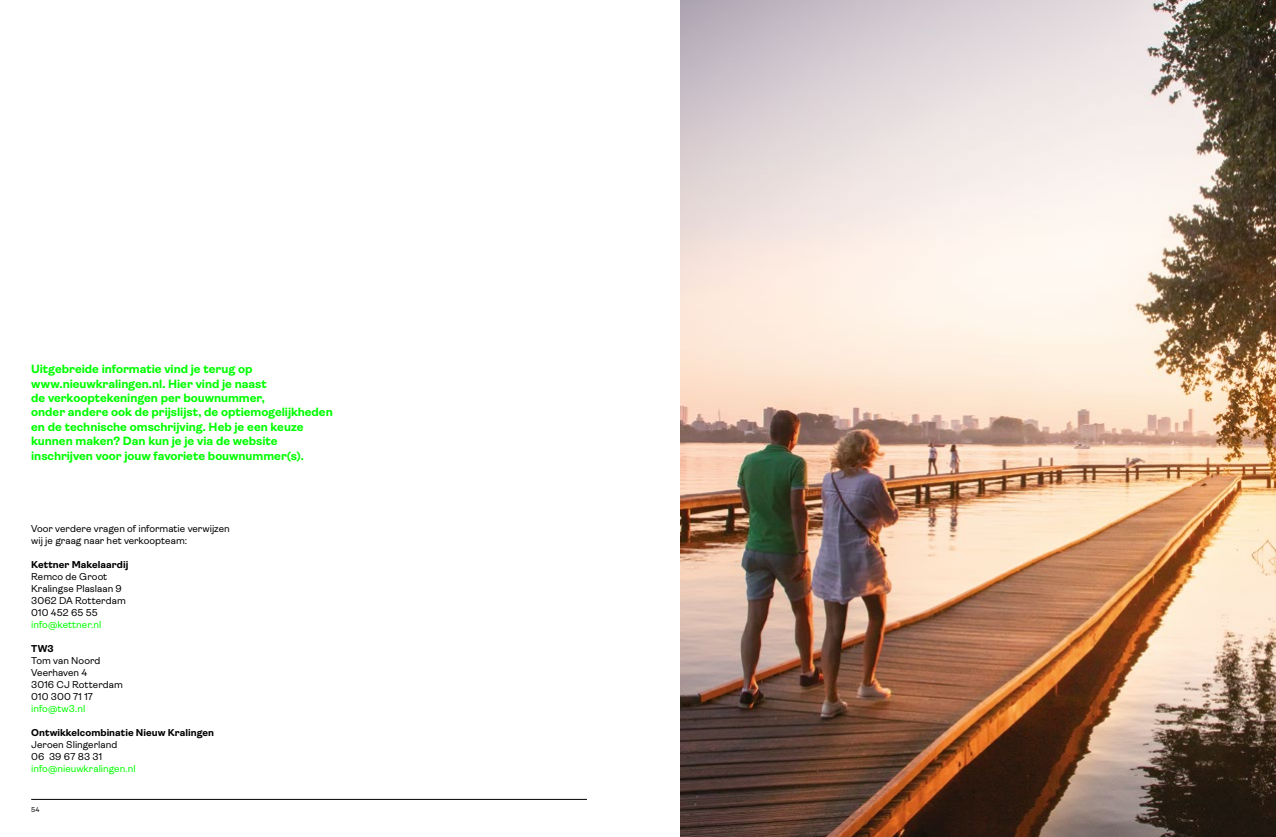
<style>
.page{position:relative;width:1276px;height:837px;background:#fff}
.page>*{position:absolute;margin:0;border:0;box-sizing:border-box;transform-origin:0 0}
.Introtekst_12_14_4{font:700 12px/14.4px "Ambit";letter-spacing:-.005em;color:#0f0}
.Bodytekst_Ambit_regular{font:10px/12px "Ambit";letter-spacing:.005em;color:#000}
.Bodytekst_Ambit_regular-2{font:700 10px "Ambit";letter-spacing:.005em;color:#000}
.Bodytekst_Ambit_regular-3{font:10px "Ambit";color:#0f0}
.t1{font:7px "Ambit";color:#000}
</style>
<div class="page">
<hr style="left:31px;top:798px;width:556px;height:1px;background:#000">
<img style="left:680px;top:0;width:596px;height:836px">
<p class="Introtekst_12_14_4" style="left:31px;top:362px;width:223px">Uitgebreide informatie vind je terug op</p>
<p class="Introtekst_12_14_4" style="left:31px;top:376px;width:237px">www.nieuwkralingen.nl. Hier vind je naast</p>
<p class="Introtekst_12_14_4" style="left:31px;top:390px;width:235px">de verkooptekeningen per bouwnummer,</p>
<p class="Introtekst_12_14_4" style="left:31px;top:405px;width:303px">onder andere ook de prijslijst, de optiemogelijkheden</p>
<p class="Introtekst_12_14_4" style="left:31px;top:419px;width:274px">en de technische omschrijving. Heb je een keuze kunnen maken? Dan kun je je via de website inschrijven voor jouw favoriete bouwnummer(s).</p>
<p class="Bodytekst_Ambit_regular" style="left:31px;top:522px;width:200px">Voor verdere vragen of informatie verwijzen wij je graag naar het verkoopteam:</p>
<p class="Bodytekst_Ambit_regular-2" style="left:31px;top:558px;width:99px">Kettner Makelaardij</p>
<p class="Bodytekst_Ambit_regular" style="left:31px;top:570px;width:78px">Remco de Groot</p>
<p class="Bodytekst_Ambit_regular" style="left:31px;top:582px;width:92px">Kralingse Plaslaan 9</p>
<p class="Bodytekst_Ambit_regular" style="left:31px;top:594px;width:96px">3062 DA Rotterdam</p>
<p class="Bodytekst_Ambit_regular" style="left:31px;top:606px;width:68px">010 452 65 55</p>
<p class="Bodytekst_Ambit_regular-3" style="left:31px;top:618px;width:72px">info@kettner.nl</p>
<p class="Bodytekst_Ambit_regular-2" style="left:31px;top:642px;width:24px">TW3</p>
<p class="Bodytekst_Ambit_regular" style="left:31px;top:654px;width:71px">Tom van Noord</p>
<p class="Bodytekst_Ambit_regular" style="left:31px;top:666px;width:58px">Veerhaven 4</p>
<p class="Bodytekst_Ambit_regular" style="left:31px;top:678px;width:93px">3016 CJ Rotterdam</p>
<p class="Bodytekst_Ambit_regular" style="left:31px;top:690px;width:63px">010 300 71 17</p>
<p class="Bodytekst_Ambit_regular-3" style="left:31px;top:702px;width:56px">info@tw3.nl</p>
<p class="Bodytekst_Ambit_regular-2" style="left:31px;top:726px;width:184px">Ontwikkelcombinatie Nieuw Kralingen</p>
<p class="Bodytekst_Ambit_regular" style="left:31px;top:738px;width:88px">Jeroen Slingerland</p>
<p class="Bodytekst_Ambit_regular" style="left:31px;top:750px;width:72px">06 39 67 83 31</p>
<p class="Bodytekst_Ambit_regular-3" style="left:31px;top:762px;width:106px">info@nieuwkralingen.nl</p>
<p class="t1" style="left:31px;top:805px;width:10px">54</p>
</div>
